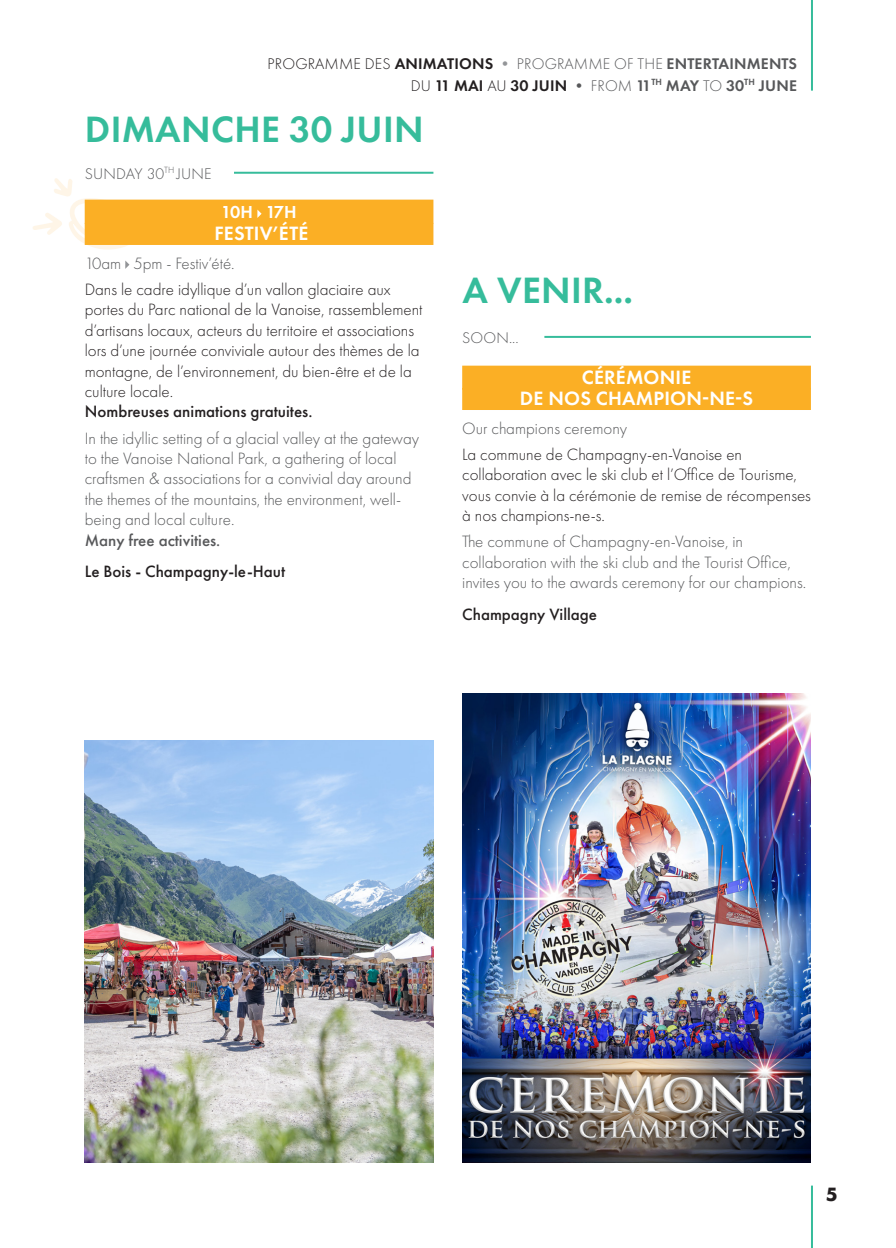
<style>
.page{position:relative;width:896px;height:1248px;background:#fff}
.page>*{position:absolute;margin:0;border:0;box-sizing:border-box;transform-origin:0 0}
.t1{font:600 38px "Futura PT";letter-spacing:.01em;color:#36bc9b}
.t2{font:600 20px/21px "Futura PT";letter-spacing:.01em;color:#fff;text-align:center}
.t3{font:700 20px "Futura PT";color:#231f20}
.t4{font:600 18px "Futura PT";letter-spacing:-.03em;color:#fff}
.TEXTE_EVENT_FRANCAIS{font:300 17px/20.4px "Futura PT";color:#231f20}
.TEXTE_EVENT_FRANCAIS-2{font:300 17px/20.4px "Futura PT";color:#57585a}
.TEXTE_EVENT_FRANCAIS-3{font:500 17px "Futura PT";color:#231f20}
.TITRE_EVENT_ANGLAIS{font:300 17px "Futura PT";color:#57585a}
.t5{font:600 16px/21.6px "Futura PT";letter-spacing:.01em;color:#57585a;text-align:right}
.t6{font:300 16px "Futura PT";letter-spacing:.01em;color:#57585a}
.s1{font-weight:300;color:#231f20}
.s2{color:#231f20}
.s3{color:#939598}
.s4{font-weight:300}
.s5{font-weight:500}
</style>
<div class="page">
<svg style="left:33px;top:178px;width:95px;height:72px"></svg>
<hr style="left:234px;top:172px;width:199px;height:2px;background:#36bc9b">
<div style="left:85px;top:199px;width:348px;height:24px;background:#fbaf25"></div>
<div style="left:85px;top:223px;width:348px;height:22px;background:#fbaf25"></div>
<svg style="left:257px;top:209px;width:5px;height:9px"></svg>
<svg style="left:125px;top:260px;width:4px;height:9px"></svg>
<img style="left:85px;top:740px;width:348px;height:422px">
<div style="left:462px;top:365px;width:349px;height:24px;background:#fbaf25"></div>
<div style="left:462px;top:388px;width:349px;height:22px;background:#fbaf25"></div>
<img style="left:462px;top:693px;width:349px;height:469px">
<hr style="left:544px;top:336px;width:267px;height:2px;background:#36bc9b">
<hr style="left:811px;top:1185px;width:2px;height:62px;background:#36bc9b">
<hr style="left:811px;top:0;width:2px;height:91px;background:#36bc9b">
<p class="t5" style="left:268px;top:53px;width:531px"><span class="s1">PROGRAMME DES</span> <span class="s2">ANIMATIONS</span> <span class="s3">•</span> <span class="s4">PROGRAMME OF THE</span> ENTERTAINMENTS<br><span class="s1">DU</span> <span class="s2">11 MAI</span> <span class="s1">AU</span> <span class="s2">30 JUIN</span> • <span class="s4">FROM</span> 11<sup>TH</sup> MAY <span class="s4">TO</span> 30<sup>TH</sup> JUNE</p>
<p class="t1" style="left:85px;top:106px;width:340px">DIMANCHE 30 JUIN</p>
<p class="t6" style="left:85px;top:164px;width:128px">SUNDAY 30<sup>TH</sup> JUNE</p>
<p class="t4" style="left:221px;top:201px;width:77px">10H 17H</p>
<p class="t2" style="left:214px;top:222px;width:95px">FESTIV’ÉTÉ</p>
<p class="TITRE_EVENT_ANGLAIS" style="left:85px;top:253px;width:152px">10am 5pm - Festiv’été.</p>
<p class="TEXTE_EVENT_FRANCAIS" style="left:85px;top:279px;width:339px">Dans le cadre idyllique d’un vallon glaciaire aux portes du Parc national de la Vanoise, rassemblement d’artisans locaux, acteurs du territoire et associations lors d’une journée conviviale autour des thèmes de la montagne, de l’environnement, du bien-être et de la culture locale.</p>
<p class="TEXTE_EVENT_FRANCAIS-3" style="left:85px;top:401px;width:229px">Nombreuses animations gratuites.</p>
<p class="TEXTE_EVENT_FRANCAIS-2" style="left:85px;top:428px;width:336px">In the idyllic setting of a glacial valley at the gateway to the Vanoise National Park, a gathering of local craftsmen &amp; associations for a convivial day around the themes of the mountains, the environment, well&shy;being and local culture.<br><span class="s5">Many free activities.</span></p>
<p class="TEXTE_EVENT_FRANCAIS-3" style="left:85px;top:561px;width:202px">Le Bois - Champagny-le-Haut</p>
<p class="t1" style="left:462px;top:266px;width:172px">A VENIR...</p>
<p class="t6" style="left:462px;top:328px;width:58px">SOON...</p>
<p class="t2" style="left:520px;top:366px;width:235px">CÉRÉMONIE<br>DE NOS CHAMPION-NE-S</p>
<p class="TITRE_EVENT_ANGLAIS" style="left:462px;top:418px;width:166px">Our champions ceremony</p>
<p class="TEXTE_EVENT_FRANCAIS" style="left:462px;top:444px;width:350px">La commune de Champagny-en-Vanoise en collaboration avec le ski club et l’Office de Tourisme, vous convie à la cérémonie de remise de récompenses à nos champions-ne-s.</p>
<p class="TEXTE_EVENT_FRANCAIS-2" style="left:462px;top:531px;width:345px">The commune of Champagny-en-Vanoise, in collaboration with the ski club and the Tourist Office, invites you to the awards ceremony for our champions.</p>
<p class="TEXTE_EVENT_FRANCAIS-3" style="left:462px;top:604px;width:136px">Champagny Village</p>
<p class="t3" style="left:826px;top:1181px;width:13px">5</p>
</div>
